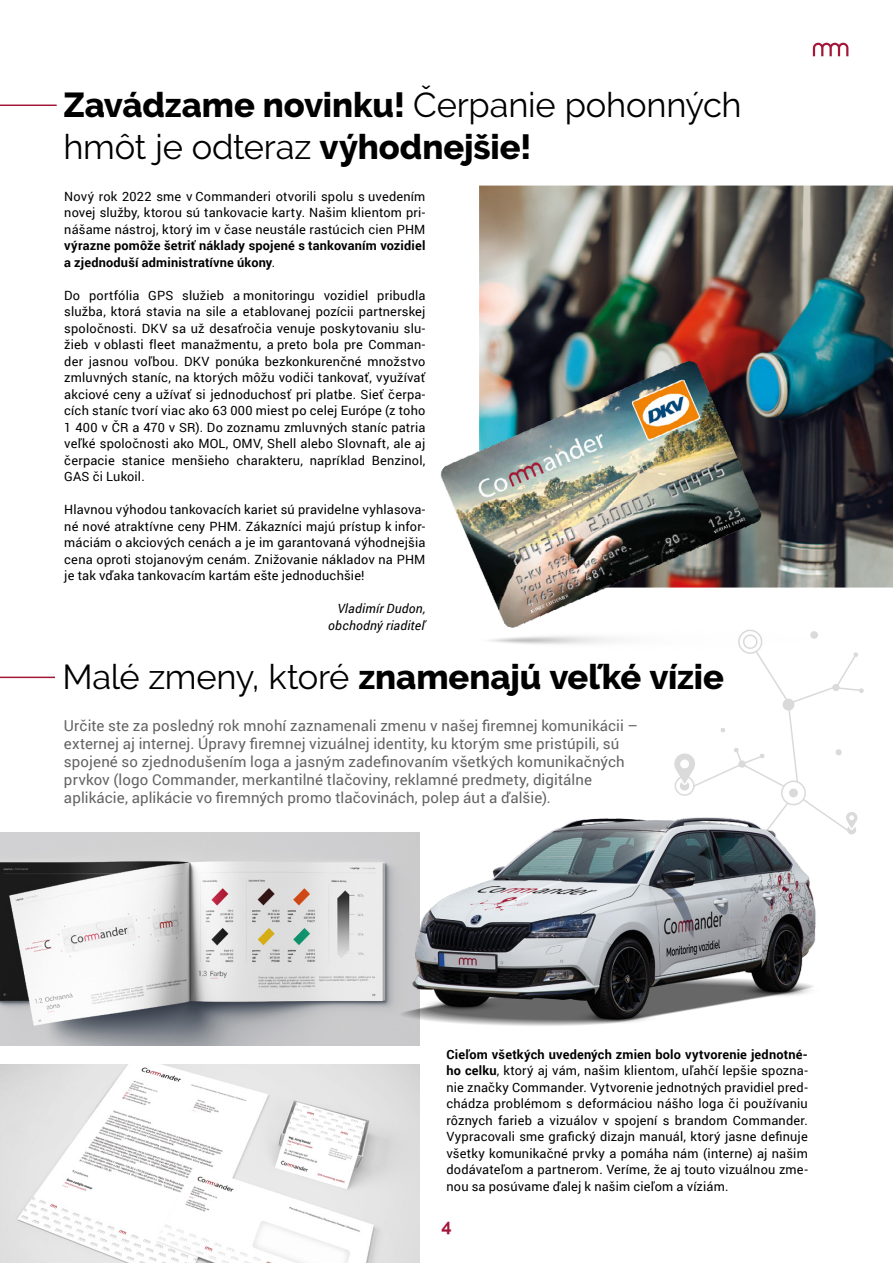
<style>
.page{position:relative;width:893px;height:1263px;background:#fff}
.page>*{position:absolute;margin:0;border:0;box-sizing:border-box;transform-origin:0 0}
.t1{font:34.5px/41.4px "Raleway";letter-spacing:-.005em;color:#000}
.t2{font:800 34.5px "Raleway";letter-spacing:-.005em;color:#000}
.t3{font:700 18px "Raleway";color:#a31739}
.t4{font:15px/18px "Roboto";letter-spacing:.01em;color:#646363}
.t5{font:12.75px/16.5px "Roboto";letter-spacing:.015em;color:#000;text-align:justify}
.t6{font:700 12.75px/16.5px "Roboto";letter-spacing:.015em;color:#000}
.t7{font:italic 12.75px/16.5px "Roboto";letter-spacing:.015em;color:#000;text-align:right}
.s1{font-weight:800}
.s2{font-weight:400}
.s3{font-weight:700}
</style>
<div class="page">
<svg style="left:813px;top:43px;width:35px;height:13px"></svg>
<svg style="left:674px;top:672px;width:190px;height:129px"></svg>
<hr style="left:0;top:105px;width:57px;height:1px;background:#a31739">
<hr style="left:0;top:677px;width:55px;height:1px;background:#a31739">
<img style="left:0;top:832px;width:339px;height:213px">
<img style="left:339px;top:801px;width:519px;height:245px">
<img style="left:0;top:1064px;width:420px;height:199px">
<img style="left:479px;top:186px;width:414px;height:147px">
<img style="left:440px;top:333px;width:453px;height:339px">
<h1 class="t1" style="left:63px;top:85px;width:680px"><span class="s1">Zavádzame novinku!</span> Čerpanie pohonných hmôt je odteraz <span class="s1">výhodnejšie!</span></h1>
<p class="t5" style="left:64px;top:187px;width:363px">Nový rok 2022 sme v Commanderi otvorili spolu s uvedením novej služby, ktorou sú tankovacie karty. Našim klientom pri&shy;nášame nástroj, ktorý im v čase neustále rastúcich cien PHM</p>
<p class="t6" style="left:64px;top:237px;width:363px">výrazne pomôže šetriť náklady spojené s tankovaním vozidiel a zjednoduší administratívne úkony<span class="s2">.</span></p>
<p class="t5" style="left:64px;top:286px;width:363px">Do portfólia GPS služieb a monitoringu vozidiel pribudla služba, ktorá stavia na sile a etablovanej pozícii partnerskej spoločnosti. DKV sa už desaťročia venuje poskytovaniu slu&shy;žieb v oblasti fleet manažmentu, a preto bola pre Comman&shy;der jasnou voľbou. DKV ponúka bezkonkurenčné množstvo zmluvných staníc, na ktorých môžu vodiči tankovať, využívať akciové ceny a užívať si jednoduchosť pri platbe. Sieť čerpa&shy;cích staníc tvorí viac ako 63 000 miest po celej Európe (z toho 1 400 v ČR a 470 v SR). Do zoznamu zmluvných staníc patria veľké spoločnosti ako MOL, OMV, Shell alebo Slovnaft, ale aj čerpacie stanice menšieho charakteru, napríklad Benzinol, GAS či Lukoil.</p>
<p class="t5" style="left:64px;top:501px;width:363px">Hlavnou výhodou tankovacích kariet sú pravidelne vyhlasova&shy;né nové atraktívne ceny PHM. Zákazníci majú prístup k infor&shy;máciám o akciových cenách a je im garantovaná výhodnejšia cena oproti stojanovým cenám. Znižovanie nákladov na PHM je tak vďaka tankovacím kartám ešte jednoduchšie!</p>
<p class="t7" style="left:328px;top:600px;width:99px">Vladimír Dudon, obchodný riaditeľ</p>
<h1 class="t2" style="left:62px;top:657px;width:663px"><span class="s2">Malé zmeny, ktoré</span> znamenajú veľké vízie</h1>
<p class="t4" style="left:64px;top:716px;width:575px">Určite ste za posledný rok mnohí zaznamenali zmenu v našej firemnej komunikácii – externej aj internej. Úpravy firemnej vizuálnej identity, ku ktorým sme pristúpili, sú spojené so zjednodušením loga a jasným zadefinovaním všetkých komunikačných prvkov (logo Commander, merkantilné tlačoviny, reklamné predmety, digitálne aplikácie, aplikácie vo firemných promo tlačovinách, polep áut a ďalšie).</p>
<p class="t5" style="left:446px;top:1045px;width:363px"><span class="s3">Cieľom všetkých uvedených zmien bolo vytvorenie jednotné&shy;ho celku</span>, ktorý aj vám, našim klientom, uľahčí lepšie spozna&shy;nie značky Commander. Vytvorenie jednotných pravidiel pred&shy;chádza problémom s deformáciou nášho loga či používaniu rôznych farieb a vizuálov v spojení s brandom Commander.<br>Vypracovali sme grafický dizajn manuál, ktorý jasne definuje všetky komunikačné prvky a pomáha nám (interne) aj našim dodávateľom a partnerom. Veríme, že aj touto vizuálnou zme&shy;nou sa posúvame ďalej k našim cieľom a víziám.</p>
<h2 class="t3" style="left:441px;top:1215px;width:12px">4</h2>
</div>
